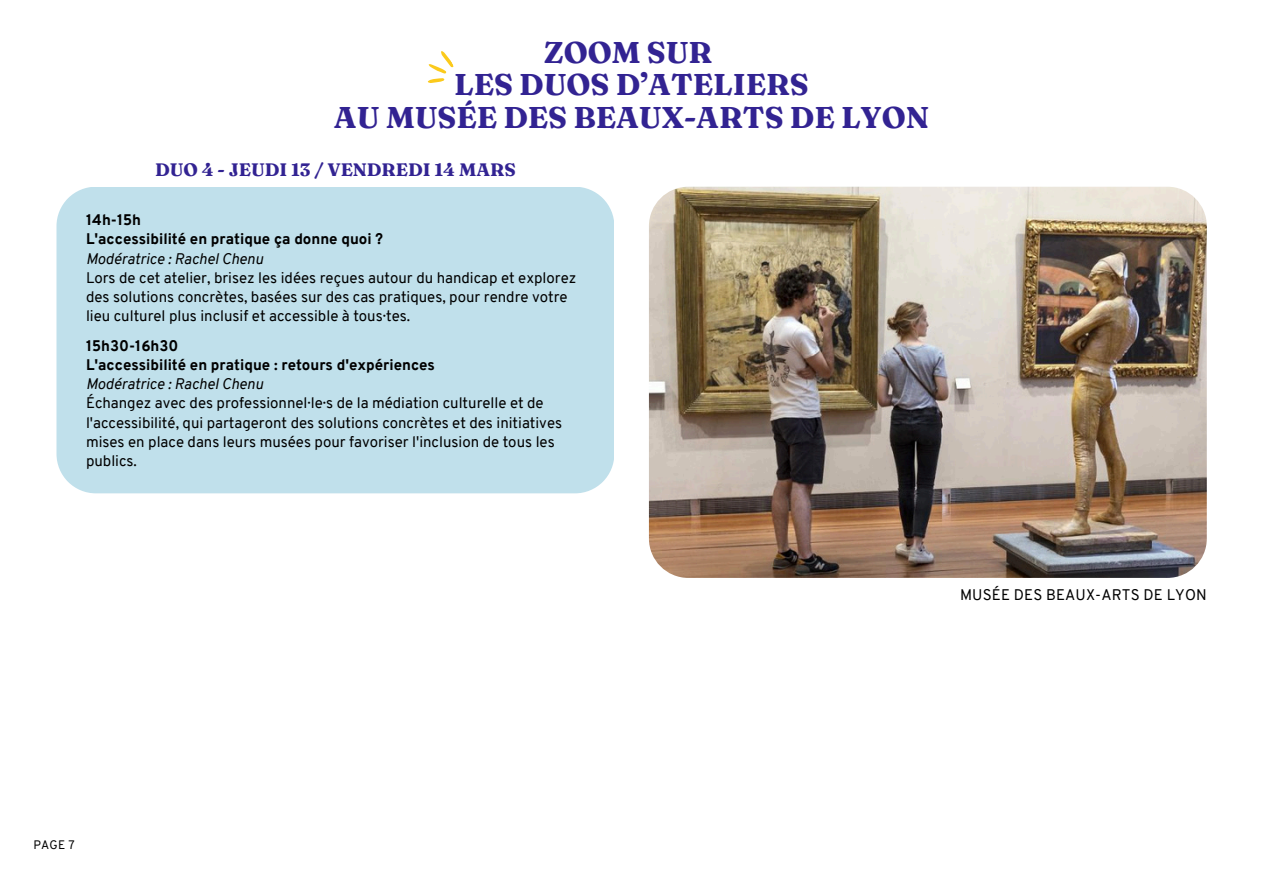
<style>
.page{position:relative;width:1263px;height:894px;background:#fff}
.page>*{position:absolute;margin:0;border:0;box-sizing:border-box;transform-origin:0 0}
.t1{font:700 30px/32.7px "Fraunces 9 pt";color:#322392;text-align:center}
.t2{font:700 18px "Fraunces 9 pt";color:#322392}
.t3{font:15px/19.2px "Overpass";color:#000}
.t4{font:12px "Overpass";color:#000}
.s1{font-weight:800}
.s2{font-style:italic}
</style>
<div class="page">
<svg style="left:427px;top:51px;width:27px;height:32px"></svg>
<div style="left:56px;top:187px;width:558px;height:306px;background:#c0e0eb"></div>
<img style="left:649px;top:187px;width:558px;height:390px;border-radius:39px">
<h1 class="t1" style="left:334px;top:35px;width:596px">ZOOM SUR<br>LES DUOS D’ATELIERS<br>AU MUSÉE DES BEAUX-ARTS DE LYON</h1>
<p class="t2" style="left:155px;top:159px;width:362px">DUO 4 - JEUDI 13 / VENDREDI 14 MARS</p>
<p class="t3" style="left:86px;top:212px;width:492px"><span class="s1">14h-15h<br>L'accessibilité en pratique ça donne quoi ?<br></span><span class="s2">Modératrice : Rachel Chenu<br></span>Lors de cet atelier, brisez les idées reçues autour du handicap et explorez des solutions concrètes, basées sur des cas pratiques, pour rendre votre lieu culturel plus inclusif et accessible à tous·tes.</p>
<h2 class="t3" style="left:86px;top:337px;width:478px"><span class="s1">15h30-16h30<br>L'accessibilité en pratique : retours d'expériences<br></span><span class="s2">Modératrice : Rachel Chenu<br></span>Échangez avec des professionnel·le·s de la médiation culturelle et de l'accessibilité, qui partageront des solutions concrètes et des initiatives mises en place dans leurs musées pour favoriser l'inclusion de tous les publics.</h2>
<h3 class="t3" style="left:960px;top:586px;width:248px">MUSÉE DES BEAUX-ARTS DE LYON</h3>
<h4 class="t4" style="left:33px;top:840px;width:43px">PAGE 7</h4>
</div>
